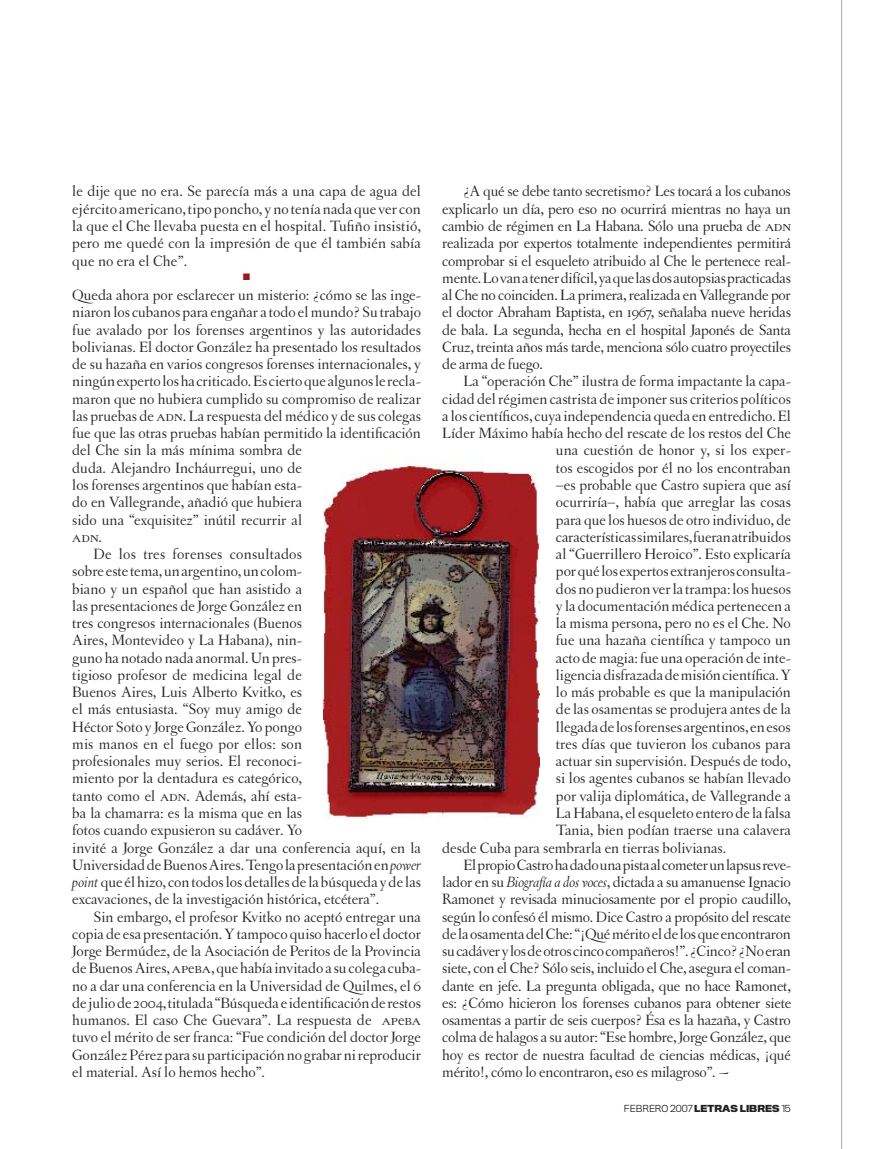
<style>
.page{position:relative;width:893px;height:1149px;background:#fff}
.page>*{position:absolute;margin:0;border:0;box-sizing:border-box;transform-origin:0 0}
.t1{font:15.75px/17.2px "Letras Oldstyle";color:#231f20;text-align:justify}
.t2{font:15.75px "Letras Oldstyle Expert";color:#231f20}
.t3{font:300 9px "Titling Gothic FB Normal";color:#231f20}
.t4{font:9px "Monotype Sorts";color:#981a1e}
.s1{font-family:"Letras Oldstyle Expert"}
.s2{font-family:"Letras Oldstyle"}
.s3{font-style:italic}
.s4{font-weight:700}
</style>
<div class="page">
<hr style="left:841px;top:0;width:1px;height:1148px;background:#a8a9ad">
<img style="left:323px;top:464px;width:217px;height:353px">
<p class="t1" style="left:72px;top:183px;width:350px">le dije que no era. Se parecía más a una capa de agua del ejército americano, tipo poncho, y no tenía nada que ver con la que el Che llevaba puesta en el hospital. Tufiño insistió, pero me quedé con la impresión de que él también sabía que no era el Che”.</p>
<p class="t4" style="left:243px;top:272px;width:8px">n</p>
<p class="t1" style="left:72px;top:286px;width:350px;text-align:left">Queda ahora por esclarecer un misterio: ¿cómo se las inge&shy;niaron los cubanos para engañar a todo el mundo? Su trabajo fue avalado por los forenses argentinos y las autoridades bolivianas. El doctor González ha presentado los resultados de su hazaña en varios congresos forenses internacionales, y ningún experto los ha criticado. Es cierto que algunos le recla&shy;maron que no hubiera cumplido su compromiso de realizar las pruebas de <span class="s1">adn</span>. La respuesta del médico y de sus colegas fue que las otras pruebas habían permitido la identificación del Che sin la más mínima sombra de<br>duda. Alejandro Incháurregui, uno de<br>los forenses argentinos que habían esta-<br>do en Vallegrande, añadió que hubiera<br>sido una “exquisitez” inútil recurrir al</p>
<p class="t2" style="left:72px;top:527px;width:31px">adn<span class="s2">.</span></p>
<p class="t1" style="left:72px;top:545px;width:350px;text-align:left;text-indent:21px">De los tres forenses consultados<br>sobre este tema, un argentino, un colom-<br>biano y un español que han asistido a<br>las presentaciones de Jorge González en<br>tres congresos internacionales (Buenos<br>Aires, Montevideo y La Habana), nin-<br>guno ha notado nada anormal. Un pres-<br>tigioso profesor de medicina legal de<br>Buenos Aires, Luis Alberto Kvitko, es<br>el más entusiasta. “Soy muy amigo de<br>Héctor Soto y Jorge González. Yo pongo<br>mis manos en el fuego por ellos: son<br>profesionales muy serios. El reconoci-<br>miento por la dentadura es categórico,<br>tanto como el <span class="s1">adn</span>. Además, ahí esta-<br>ba la chamarra: es la misma que en las<br>fotos cuando expusieron su cadáver. Yo<br>invité a Jorge González a dar una conferencia aquí, en la Universidad de Buenos Aires. Tengo la presentación en <span class="s3">power point</span> que él hizo, con todos los detalles de la búsqueda y de las excavaciones, de la investigación histórica, etcétera”.</p>
<p class="t1" style="left:72px;top:907px;width:350px;text-indent:21px">Sin embargo, el profesor Kvitko no aceptó entregar una copia de esa presentación. Y tampoco quiso hacerlo el doctor Jorge Bermúdez, de la Asociación de Peritos de la Provincia de Buenos Aires, <span class="s1">ap</span>e<span class="s1">ba</span>, que había invitado a su colega cuba&shy;no a dar una conferencia en la Universidad de Quilmes, el 6 de julio de 2004, titulada “Búsqueda e identificación de restos humanos. El caso Che Guevara”. La respuesta de <span class="s1">ap</span>e<span class="s1">ba </span>tuvo el mérito de ser franca: “Fue condición del doctor Jorge González Pérez para su participación no grabar ni reproducir el material. Así lo hemos hecho”.</p>
<p class="t1" style="left:442px;top:183px;width:350px;text-indent:21px">¿A qué se debe tanto secretismo? Les tocará a los cubanos explicarlo un día, pero eso no ocurrirá mientras no haya un cambio de régimen en La Habana. Sólo una prueba de <span class="s1">adn </span>realizada por expertos totalmente independientes permitirá comprobar si el esqueleto atribuido al Che le pertenece real&shy;mente. Lo van a tener difícil, ya que las dos autopsias practicadas al Che no coinciden. La primera, realizada en Vallegrande por el doctor Abraham Baptista, en 1967, señalaba nueve heridas de bala. La segunda, hecha en el hospital Japonés de Santa Cruz, treinta años más tarde, menciona sólo cuatro proyectiles de arma de fuego.</p>
<p class="t1" style="left:463px;top:372px;width:329px">La “operación Che” ilustra de forma impactante la capa-</p>
<p class="t1" style="left:442px;top:390px;width:350px">cidad del régimen castrista de imponer sus criterios políticos</p>
<p class="t1" style="left:442px;top:407px;width:350px">a los científicos, cuya independencia queda en entredicho. El</p>
<p class="t1" style="left:442px;top:424px;width:350px">Líder Máximo había hecho del rescate de los restos del Che</p>
<p class="t1" style="left:556px;top:441px;width:236px">una cuestión de honor y, si los exper-</p>
<p class="t1" style="left:556px;top:459px;width:236px">tos escogidos por él no los encontraban</p>
<p class="t1" style="left:556px;top:476px;width:236px">–es probable que Castro supiera que así</p>
<p class="t1" style="left:556px;top:493px;width:236px">ocurriría–, había que arreglar las cosas</p>
<p class="t1" style="left:556px;top:510px;width:236px">para que los huesos de otro individuo, de</p>
<p class="t1" style="left:556px;top:528px;width:237px">características similares, fueran atribuidos</p>
<p class="t1" style="left:556px;top:545px;width:236px">al “Guerrillero Heroico”. Esto explicaría</p>
<p class="t1" style="left:556px;top:562px;width:236px">por qué los expertos extranjeros consulta-</p>
<p class="t1" style="left:556px;top:579px;width:236px">dos no pudieron ver la trampa: los huesos</p>
<p class="t1" style="left:556px;top:597px;width:236px">y la documentación médica pertenecen a</p>
<p class="t1" style="left:556px;top:614px;width:236px">la misma persona, pero no es el Che. No</p>
<p class="t1" style="left:556px;top:631px;width:236px">fue una hazaña científica y tampoco un</p>
<p class="t1" style="left:556px;top:648px;width:236px">acto de magia: fue una operación de inte-</p>
<p class="t1" style="left:556px;top:666px;width:236px">ligencia disfrazada de misión científica. Y</p>
<p class="t1" style="left:556px;top:683px;width:236px">lo más probable es que la manipulación</p>
<p class="t1" style="left:556px;top:700px;width:236px">de las osamentas se produjera antes de la</p>
<p class="t1" style="left:556px;top:717px;width:236px">llegada de los forenses argentinos, en esos</p>
<p class="t1" style="left:556px;top:735px;width:236px">tres días que tuvieron los cubanos para</p>
<p class="t1" style="left:556px;top:752px;width:236px">actuar sin supervisión. Después de todo,</p>
<p class="t1" style="left:556px;top:769px;width:236px">si los agentes cubanos se habían llevado</p>
<p class="t1" style="left:556px;top:786px;width:236px">por valija diplomática, de Vallegrande a</p>
<p class="t1" style="left:556px;top:804px;width:236px">La Habana, el esqueleto entero de la falsa</p>
<p class="t1" style="left:556px;top:821px;width:236px">Tania, bien podían traerse una calavera</p>
<p class="t1" style="left:442px;top:838px;width:285px">desde Cuba para sembrarla en tierras bolivianas.</p>
<p class="t1" style="left:463px;top:855px;width:329px">El propio Castro ha dado una pista al cometer un lapsus reve-</p>
<p class="t1" style="left:442px;top:873px;width:350px">lador en su <span class="s3">Biografía a dos voces</span>, dictada a su amanuense Ignacio</p>
<p class="t1" style="left:442px;top:890px;width:350px">Ramonet y revisada minuciosamente por el propio caudillo,</p>
<p class="t1" style="left:442px;top:907px;width:350px">según lo confesó él mismo. Dice Castro a propósito del rescate</p>
<p class="t1" style="left:442px;top:924px;width:350px">de la osamenta del Che: “¡Qué mérito el de los que encontraron</p>
<p class="t1" style="left:442px;top:942px;width:350px">su cadáver y los de otros cinco compañeros!”. ¿Cinco? ¿No eran</p>
<p class="t1" style="left:442px;top:959px;width:350px">siete, con el Che? Sólo seis, incluido el Che, asegura el coman-</p>
<p class="t1" style="left:442px;top:976px;width:350px">dante en jefe. La pregunta obligada, que no hace Ramonet,</p>
<p class="t1" style="left:442px;top:993px;width:350px">es: ¿Cómo hicieron los forenses cubanos para obtener siete</p>
<p class="t1" style="left:442px;top:1011px;width:350px">osamentas a partir de seis cuerpos? Ésa es la hazaña, y Castro</p>
<p class="t1" style="left:442px;top:1028px;width:350px">colma de halagos a su autor: “Ese hombre, Jorge González, que</p>
<p class="t1" style="left:442px;top:1045px;width:350px">hoy es rector de nuestra facultad de ciencias médicas, ¡qué</p>
<p class="t1" style="left:442px;top:1062px;width:288px">mérito!, cómo lo encontraron, eso es milagroso”. ~</p>
<p class="t3" style="left:624px;top:1102px;width:168px">FEBRERO 2007 <span class="s4">LETRAS LIBRES</span> 15</p>
</div>
